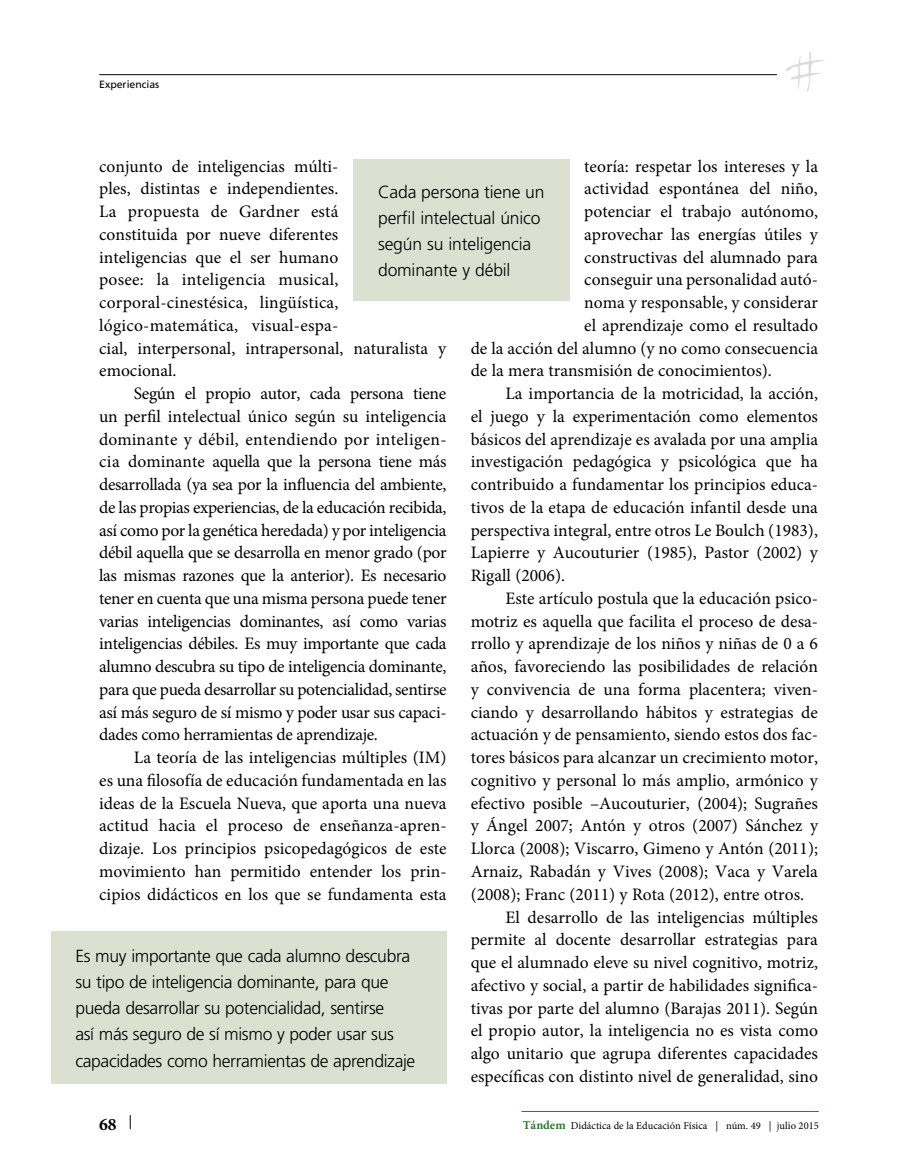
<style>
.page{position:relative;width:918px;height:1166px;background:#fff}
.page>*{position:absolute;margin:0;border:0;box-sizing:border-box;transform-origin:0 0}
.t1{font:17.5px/22.8px "Minion Pro";color:#000;text-align:justify}
.t2{font:300 17.5px/26.2px "Frutiger LT Std";letter-spacing:-.02em;color:#000}
.t3{font:700 17.5px "Minion Pro";color:#000}
.t4{font:10.5px "Minion Pro";color:#000}
.t5{font:10.5px "Frutiger LT Std";color:#000}
.s1{font-weight:700;font-size:12.25px;color:#307634}
</style>
<div class="page">
<hr style="left:99px;top:74px;width:678px;height:1px;background:#000">
<svg style="left:786px;top:52px;width:39px;height:39px"></svg>
<svg style="left:130px;top:1115px;width:1px;height:14px"></svg>
<hr style="left:521px;top:1111px;width:298px;height:1px;background:#307634">
<div style="left:353px;top:160px;width:216px;height:141px;background:#dbe0d1"></div>
<div style="left:51px;top:931px;width:395px;height:153px;background:#dbe0d1"></div>
<p class="t5" style="left:99px;top:78px;width:62px">Experiencias</p>
<p class="t1" style="left:584px;top:155px;width:235px">teoría: respetar los intereses y la</p>
<p class="t1" style="left:584px;top:177px;width:235px">actividad espontánea del niño,</p>
<p class="t1" style="left:584px;top:200px;width:235px">potenciar el trabajo autónomo,</p>
<p class="t1" style="left:584px;top:223px;width:235px">aprovechar las energías útiles y</p>
<p class="t1" style="left:584px;top:246px;width:235px">constructivas del alumnado para</p>
<p class="t1" style="left:584px;top:268px;width:235px">conseguir una personalidad autó-</p>
<p class="t1" style="left:584px;top:291px;width:235px">noma y responsable, y considerar</p>
<p class="t1" style="left:584px;top:314px;width:235px">el aprendizaje como el resultado</p>
<p class="t1" style="left:471px;top:337px;width:349px">de la acción del alumno (y no como consecuencia</p>
<p class="t1" style="left:471px;top:359px;width:303px">de la mera transmisión de conocimientos).</p>
<p class="t1" style="left:505px;top:382px;width:314px">La importancia de la motricidad, la acción,</p>
<p class="t1" style="left:471px;top:405px;width:349px">el juego y la experimentación como elementos</p>
<p class="t1" style="left:471px;top:428px;width:349px">básicos del aprendizaje es avalada por una amplia</p>
<p class="t1" style="left:471px;top:450px;width:349px">investigación pedagógica y psicológica que ha</p>
<p class="t1" style="left:471px;top:473px;width:349px">contribuido a fundamentar los principios educa-</p>
<p class="t1" style="left:471px;top:496px;width:349px">tivos de la etapa de educación infantil desde una</p>
<p class="t1" style="left:471px;top:519px;width:349px">perspectiva integral, entre otros Le Boulch (1983),</p>
<p class="t1" style="left:471px;top:541px;width:349px">Lapierre y Aucouturier (1985), Pastor (2002) y</p>
<p class="t1" style="left:471px;top:564px;width:96px">Rigall (2006).</p>
<p class="t1" style="left:505px;top:587px;width:314px">Este artículo postula que la educación psico-</p>
<p class="t1" style="left:471px;top:610px;width:349px">motriz es aquella que facilita el proceso de desa-</p>
<p class="t1" style="left:471px;top:632px;width:349px">rrollo y aprendizaje de los niños y niñas de 0 a 6</p>
<p class="t1" style="left:471px;top:655px;width:349px">años, favoreciendo las posibilidades de relación</p>
<p class="t1" style="left:471px;top:678px;width:349px">y convivencia de una forma placentera; viven-</p>
<p class="t1" style="left:471px;top:701px;width:349px">ciando y desarrollando hábitos y estrategias de</p>
<p class="t1" style="left:471px;top:723px;width:349px">actuación y de pensamiento, siendo estos dos fac-</p>
<p class="t1" style="left:471px;top:746px;width:349px">tores básicos para alcanzar un crecimiento motor,</p>
<p class="t1" style="left:471px;top:769px;width:349px">cognitivo y personal lo más amplio, armónico y</p>
<p class="t1" style="left:471px;top:792px;width:349px">efectivo posible –Aucouturier, (2004); Sugrañes</p>
<p class="t1" style="left:471px;top:814px;width:349px">y Ángel 2007; Antón y otros (2007) Sánchez y</p>
<p class="t1" style="left:471px;top:837px;width:349px">Llorca (2008); Viscarro, Gimeno y Antón (2011);</p>
<p class="t1" style="left:471px;top:860px;width:349px">Arnaiz, Rabadán y Vives (2008); Vaca y Varela</p>
<p class="t1" style="left:471px;top:883px;width:335px">(2008); Franc (2011) y Rota (2012), entre otros.</p>
<p class="t1" style="left:505px;top:905px;width:314px">El desarrollo de las inteligencias múltiples</p>
<p class="t1" style="left:471px;top:928px;width:349px">permite al docente desarrollar estrategias para</p>
<p class="t1" style="left:471px;top:951px;width:349px">que el alumnado eleve su nivel cognitivo, motriz,</p>
<p class="t1" style="left:471px;top:974px;width:349px">afectivo y social, a partir de habilidades significa-</p>
<p class="t1" style="left:471px;top:996px;width:349px">tivas por parte del alumno (Barajas 2011). Según</p>
<p class="t1" style="left:471px;top:1019px;width:349px">el propio autor, la inteligencia no es vista como</p>
<p class="t1" style="left:471px;top:1042px;width:349px">algo unitario que agrupa diferentes capacidades</p>
<p class="t1" style="left:471px;top:1065px;width:349px">específicas con distinto nivel de generalidad, sino</p>
<p class="t1" style="left:99px;top:155px;width:348px;text-align:left">conjunto de inteligencias múlti-<br>ples, distintas e independientes.<br>La propuesta de Gardner está<br>constituida por nueve diferentes<br>inteligencias que el ser humano<br>posee: la inteligencia musical, corporal-cinestésica, lingüística, lógico-matemática, visual-espa-<br>cial, interpersonal, intrapersonal, naturalista y emocional.</p>
<p class="t1" style="left:99px;top:382px;width:349px;text-indent:35px">Según el propio autor, cada persona tiene un perfil intelectual único según su inteligencia dominante y débil, entendiendo por inteligen&shy;cia dominante aquella que la persona tiene más desarrollada (ya sea por la influencia del ambiente, de las propias experiencias, de la educación recibida, así como por la genética heredada) y por inteligencia débil aquella que se desarrolla en menor grado (por las mismas razones que la anterior). Es necesario tener en cuenta que una misma persona puede tener varias inteligencias dominantes, así como varias inteligencias débiles. Es muy importante que cada alumno descubra su tipo de inteligencia dominante, para que pueda desarrollar su potencialidad, sentirse así más seguro de sí mismo y poder usar sus capaci&shy;dades como herramientas de aprendizaje.</p>
<p class="t1" style="left:99px;top:746px;width:349px;text-indent:35px">La teoría de las inteligencias múltiples (IM) es una filosofía de educación fundamentada en las ideas de la Escuela Nueva, que aporta una nueva actitud hacia el proceso de enseñanza-apren&shy;dizaje. Los principios psicopedagógicos de este movimiento han permitido entender los prin&shy;cipios didácticos en los que se fundamenta esta</p>
<p class="t2" style="left:378px;top:179px;width:168px">Cada persona tiene un perfil intelectual único según su inteligencia dominante y débil</p>
<p class="t2" style="left:75px;top:943px;width:341px">Es muy importante que cada alumno descubra su tipo de inteligencia dominante, para que pueda desarrollar su potencialidad, sentirse<br>así más seguro de sí mismo y poder usar sus capacidades como herramientas de aprendizaje</p>
<p class="t3" style="left:99px;top:1112px;width:19px">68</p>
<p class="t4" style="left:523px;top:1118px;width:297px"><span class="s1">Tándem</span> Didáctica de la Educación Física | núm. 49 | julio 2015</p>
</div>
